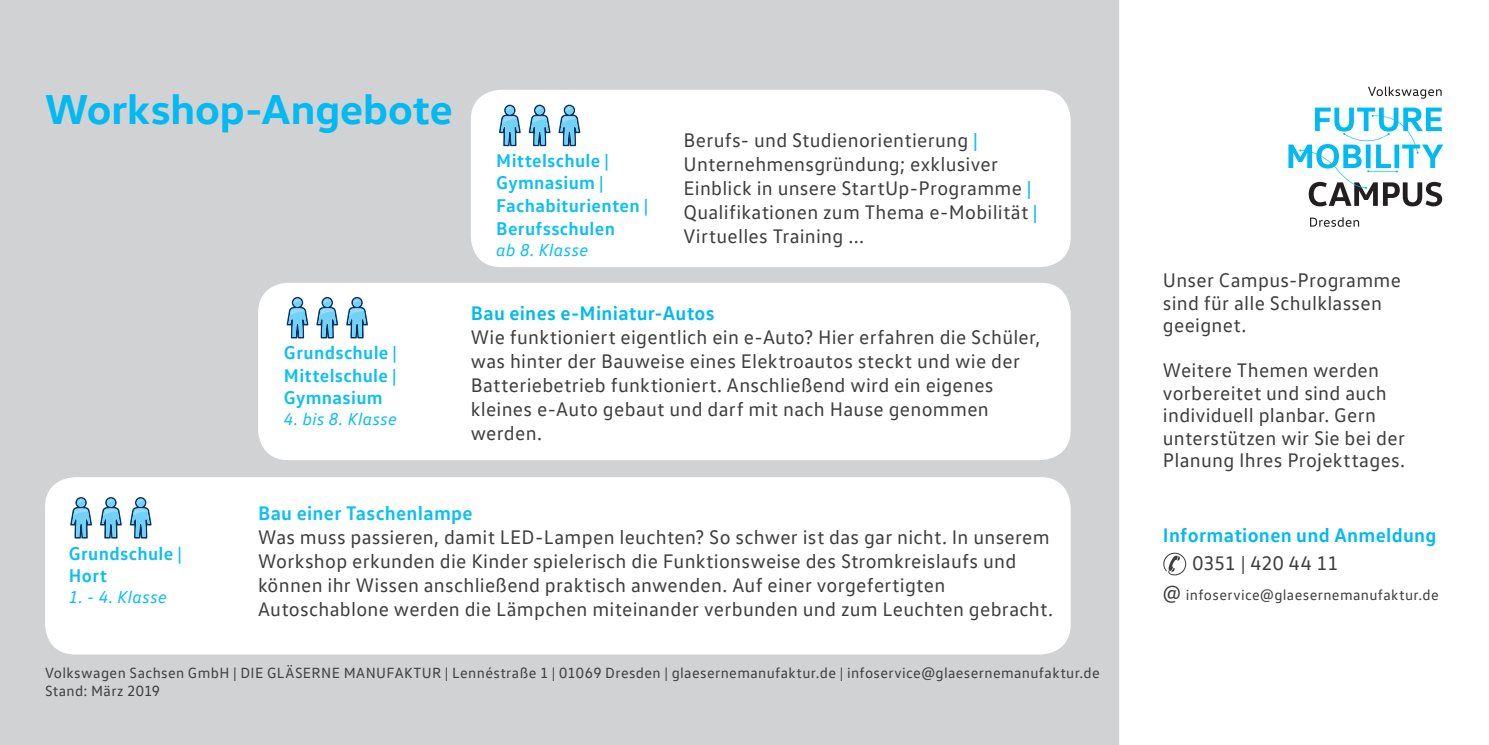
<style>
.page{position:relative;width:1489px;height:745px;background:#fff}
.page>*{position:absolute;margin:0;border:0;box-sizing:border-box;transform-origin:0 0}
.t1{font:700 42.5px "VW Head";color:#00baf1}
.t2{font:20px/24px "VW Text";letter-spacing:.015em;color:#3e3e3f}
.t3{font:700 20px "VW Text";letter-spacing:.015em;color:#00baf1}
.t4{font:700 20px "VW Text";letter-spacing:.015em;color:#0dbff2}
.t5{font:700 18.75px "VW Text";letter-spacing:.015em;color:#0dbff2}
.t6{font:italic 17.5px "VW Text";letter-spacing:.02em;color:#0dbff2}
.t7{font:15px "VW Text";letter-spacing:.025em;color:#3e3e3f}
.s1{font-weight:700;color:#0dbff2}
.s2{font-size:20px}
</style>
<div class="page">
<div style="left:0;top:0;width:1119px;height:744px;background:#d1d2d4"></div>
<svg style="left:1310px;top:217px;width:48px;height:10px"></svg>
<svg style="left:1368px;top:86px;width:73px;height:13px"></svg>
<svg style="left:1288px;top:107px;width:154px;height:99px"></svg>
<div style="left:45px;top:477px;width:1025px;height:177px;background:#fff;border-radius:30px"></div>
<div style="left:258px;top:282px;width:812px;height:178px;background:#fff;border-radius:30px"></div>
<svg style="left:1163px;top:552px;width:23px;height:23px"></svg>
<div style="left:471px;top:90px;width:599px;height:177px;background:#fff;border-radius:30px"></div>
<svg style="left:286px;top:297px;width:22px;height:41px"></svg>
<svg style="left:346px;top:297px;width:22px;height:41px"></svg>
<svg style="left:316px;top:297px;width:22px;height:41px"></svg>
<svg style="left:499px;top:105px;width:21px;height:41px"></svg>
<svg style="left:558px;top:105px;width:22px;height:41px"></svg>
<svg style="left:528px;top:105px;width:22px;height:41px"></svg>
<svg style="left:70px;top:497px;width:22px;height:41px"></svg>
<svg style="left:130px;top:497px;width:22px;height:41px"></svg>
<svg style="left:100px;top:497px;width:22px;height:41px"></svg>
<p class="t1" style="left:45px;top:81px;width:409px">Workshop-Angebote</p>
<p class="t5" style="left:284px;top:340px;width:114px">Grundschule |</p>
<p class="t5" style="left:284px;top:363px;width:114px">Mittelschule |</p>
<p class="t5" style="left:284px;top:385px;width:100px">Gymnasium</p>
<p class="t6" style="left:284px;top:408px;width:115px">4. bis 8. Klasse</p>
<p class="t5" style="left:496px;top:148px;width:114px">Mittelschule |</p>
<p class="t5" style="left:496px;top:171px;width:109px">Gymnasium |</p>
<p class="t5" style="left:496px;top:193px;width:153px">Fachabiturienten |</p>
<p class="t5" style="left:496px;top:216px;width:120px">Berufsschulen</p>
<p class="t6" style="left:496px;top:238px;width:93px">ab 8. Klasse</p>
<p class="t2" style="left:683px;top:127px;width:355px">Berufs- und Studienorientierung <span class="s1">| </span>Unternehmensgründung; exklusiver Einblick in unsere StartUp-Programme <span class="s1">| </span>Qualifikationen zum Thema e-Mobilität <span class="s1">| </span>Virtuelles Training ...</p>
<p class="t3" style="left:471px;top:299px;width:245px">Bau eines e-Miniatur-Autos</p>
<p class="t2" style="left:471px;top:324px;width:571px">Wie funktioniert eigentlich ein e-Auto? Hier erfahren die Schüler, was hinter der Bauweise eines Elektroautos steckt und wie der<br>Batteriebetrieb funktioniert. Anschließend wird ein eigenes</p>
<p class="t2" style="left:471px;top:396px;width:519px">kleines e-Auto gebaut und darf mit nach Hause genommen werden.</p>
<p class="t5" style="left:69px;top:540px;width:114px">Grundschule |</p>
<p class="t5" style="left:69px;top:563px;width:40px">Hort</p>
<p class="t6" style="left:69px;top:586px;width:100px">1. - 4. Klasse</p>
<p class="t4" style="left:258px;top:499px;width:216px">Bau einer Taschenlampe</p>
<p class="t2" style="left:258px;top:524px;width:793px">Was muss passieren, damit LED-Lampen leuchten? So schwer ist das gar nicht. In unserem<br>Workshop erkunden die Kinder spielerisch die Funktionsweise des Stromkreislaufs und können ihr Wissen anschließend praktisch anwenden. Auf einer vorgefertigten</p>
<p class="t2" style="left:258px;top:596px;width:796px">Autoschablone werden die Lämpchen miteinander verbunden und zum Leuchten gebracht.</p>
<p class="t7" style="left:45px;top:663px;width:1056px">Volkswagen Sachsen GmbH | DIE GLÄSERNE MANUFAKTUR | Lennéstraße 1 | 01069 Dresden | glaesernemanufaktur.de | infoservice@glaesernemanufaktur.de</p>
<p class="t7" style="left:45px;top:681px;width:117px">Stand: März 2019</p>
<p class="t2" style="left:1162px;top:267px;width:239px">Unser Campus-Programme</p>
<p class="t2" style="left:1162px;top:290px;width:220px">sind für alle Schulklassen</p>
<p class="t2" style="left:1162px;top:312px;width:85px">geeignet.</p>
<p class="t2" style="left:1162px;top:357px;width:217px">Weitere Themen werden</p>
<p class="t2" style="left:1162px;top:380px;width:225px">vorbereitet und sind auch</p>
<p class="t2" style="left:1162px;top:402px;width:214px">individuell planbar. Gern</p>
<p class="t2" style="left:1162px;top:426px;width:244px;line-height:22.5px">unterstützen wir Sie bei der<br>Planung Ihres Projekttages.</p>
<p class="t3" style="left:1162px;top:522px;width:275px">Informationen und Anmeldung</p>
<p class="t2" style="left:1192px;top:550px;width:147px">0351 | 420 44 11</p>
<p class="t7" style="left:1162px;top:585px;width:277px"><span class="s2">@</span> infoservice@glaesernemanufaktur.de</p>
</div>
